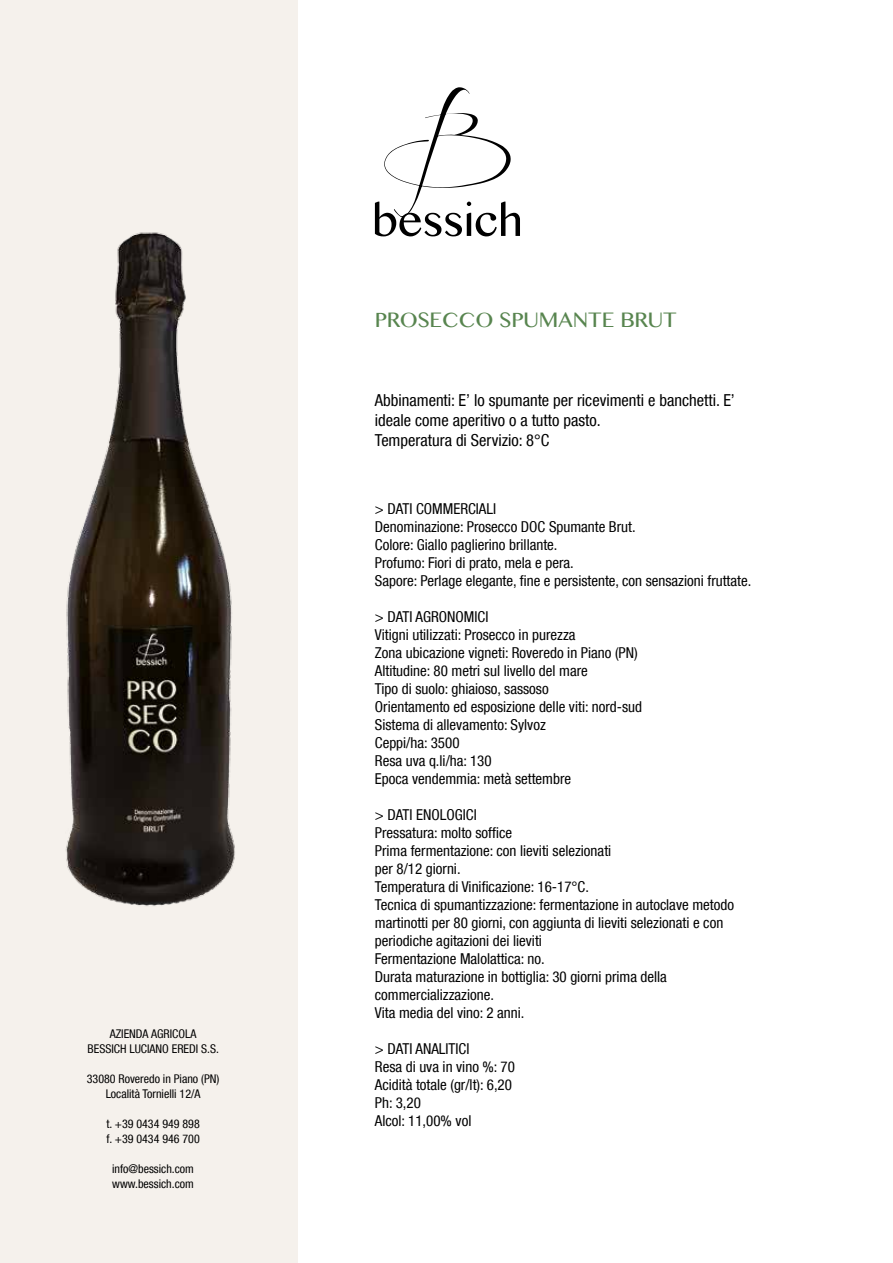
<style>
.page{position:relative;width:893px;height:1263px;background:#fff}
.page>*{position:absolute;margin:0;border:0;box-sizing:border-box;transform-origin:0 0}
.t1{font:21px "Myanmar MN";color:#58854f}
.t2{font:condensed 16.5px/19.8px "Helvetica Neue LT Com";color:#000}
.t3{font:condensed 15px/18px "Helvetica Neue LT Com";color:#000}
.t4{font:condensed 12px/15px "Helvetica Neue LT Com";color:#000;text-align:center}
</style>
<div class="page">
<div style="left:0;top:0;width:298px;height:1263px;background:#f5f1ec"></div>
<svg style="left:375px;top:87px;width:145px;height:149px"></svg>
<img style="left:65px;top:232px;width:170px;height:674px">
<p class="t4" style="left:88px;top:1026px;width:133px">AZIENDA AGRICOLA<br>BESSICH LUCIANO EREDI S.S.</p>
<p class="t4" style="left:87px;top:1071px;width:134px">33080 Roveredo in Piano (PN)<br>Località Tornielli 12/A</p>
<p class="t4" style="left:106px;top:1116px;width:95px;text-align:left">t. +39 0434 949 898 f. +39 0434 946 700</p>
<p class="t4" style="left:112px;top:1161px;width:83px;text-align:left">info@bessich.com www.bessich.com</p>
<h1 class="t1" style="left:375px;top:308px;width:303px">PROSECCO SPUMANTE BRUT</h1>
<p class="t2" style="left:375px;top:390px;width:361px">Abbinamenti: E’ lo spumante per ricevimenti e banchetti. E’ ideale come aperitivo o a tutto pasto.<br>Temperatura di Servizio: 8°C</p>
<p class="t3" style="left:375px;top:500px;width:378px">&gt; DATI COMMERCIALI<br>Denominazione: Prosecco DOC Spumante Brut.<br>Colore: Giallo paglierino brillante.<br>Profumo: Fiori di prato, mela e pera.<br>Sapore: Perlage elegante, fine e persistente, con sensazioni fruttate.</p>
<p class="t3" style="left:375px;top:608px;width:269px">&gt; DATI AGRONOMICI<br>Vitigni utilizzati: Prosecco in purezza<br>Zona ubicazione vigneti: Roveredo in Piano (PN)<br>Altitudine: 80 metri sul livello del mare<br>Tipo di suolo: ghiaioso, sassoso<br>Orientamento ed esposizione delle viti: nord-sud Sistema di allevamento: Sylvoz<br>Ceppi/ha: 3500<br>Resa uva q.li/ha: 130<br>Epoca vendemmia: metà settembre</p>
<p class="t3" style="left:375px;top:806px;width:361px">&gt; DATI ENOLOGICI<br>Pressatura: molto soffice<br>Prima fermentazione: con lieviti selezionati<br>per 8/12 giorni.<br>Temperatura di Vinificazione: 16-17°C.<br>Tecnica di spumantizzazione: fermentazione in autoclave metodo martinotti per 80 giorni, con aggiunta di lieviti selezionati e con periodiche agitazioni dei lieviti<br>Fermentazione Malolattica: no.<br>Durata maturazione in bottiglia: 30 giorni prima della commercializzazione.<br>Vita media del vino: 2 anni.</p>
<p class="t3" style="left:375px;top:1040px;width:142px">&gt; DATI ANALITICI<br>Resa di uva in vino %: 70<br>Acidità totale (gr/lt): 6,20<br>Ph: 3,20<br>Alcol: 11,00% vol</p>
</div>
